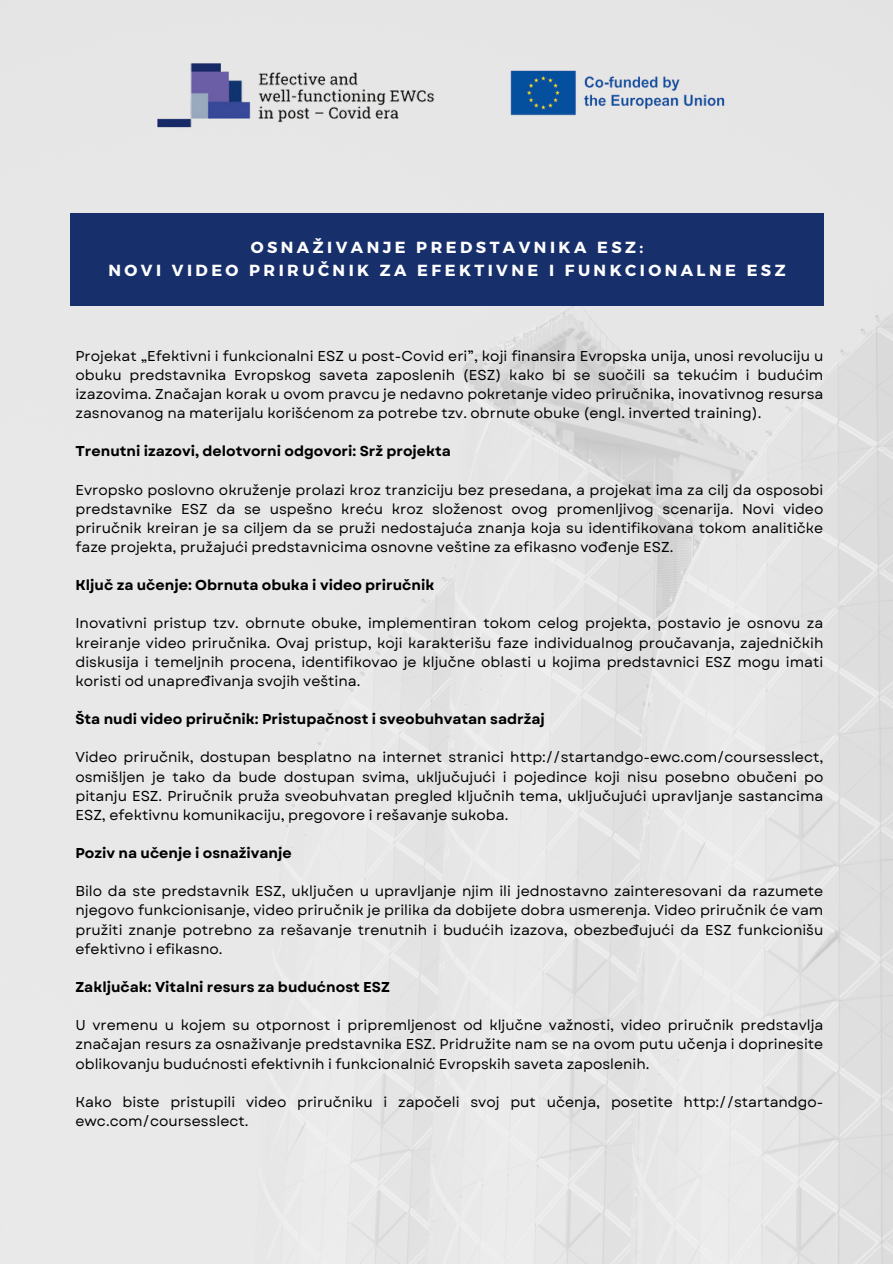
<style>
.page{position:relative;width:893px;height:1264px;background:#fff}
.page>*{position:absolute;margin:0;border:0;box-sizing:border-box;transform-origin:0 0}
.t1{font:700 16.05px/22.2px "Montserrat";letter-spacing:.215em;color:#fff;text-align:center}
.t2{font:14.25px/19.2px "Garet";color:#000;text-align:justify}
.t3{font:700 14.25px "Garet";color:#000}
</style>
<div class="page">
<div style="left:0;top:0;width:892px;height:1263px;background:#e7e7e7"></div>
<img style="left:154px;top:46px;width:283px;height:94px">
<img style="left:508px;top:69px;width:232px;height:48px">
<div style="left:70px;top:213px;width:753px;height:92px;background:#172f6b"></div>
<h1 class="t1" style="left:108px;top:236px;width:678px">OSNAŽIVANJE PREDSTAVNIKA ESZ:<br>NOVI VIDEO PRIRUČNIK ZA EFEKTIVNE I FUNKCIONALNE ESZ</h1>
<p class="t2" style="left:75px;top:346px;width:749px">Projekat „Efektivni i funkcionalni ESZ u post-Covid eri”, koji finansira Evropska unija, unosi revoluciju u obuku predstavnika Evropskog saveta zaposlenih (ESZ) kako bi se suočili sa tekućim i budućim izazovima. Značajan korak u ovom pravcu je nedavno pokretanje video priručnika, inovativnog resursa zasnovanog na materijalu korišćenom za potrebe tzv. obrnute obuke (engl. inverted training).</p>
<h2 class="t3" style="left:75px;top:441px;width:377px">Trenutni izazovi, delotvorni odgovori: Srž projekta</h2>
<p class="t2" style="left:75px;top:480px;width:749px">Evropsko poslovno okruženje prolazi kroz tranziciju bez presedana, a projekat ima za cilj da osposobi predstavnike ESZ da se uspešno kreću kroz složenost ovog promenljivog scenarija. Novi video priručnik kreiran je sa ciljem da se pruži nedostajuća znanja koja su identifikovana tokom analitičke faze projekta, pružajući predstavnicima osnovne veštine za efikasno vođenje ESZ.</p>
<h2 class="t3" style="left:75px;top:575px;width:360px">Ključ za učenje: Obrnuta obuka i video priručnik</h2>
<p class="t2" style="left:75px;top:614px;width:749px">Inovativni pristup tzv. obrnute obuke, implementiran tokom celog projekta, postavio je osnovu za kreiranje video priručnika. Ovaj pristup, koji karakterišu faze individualnog proučavanja, zajedničkih diskusija i temeljnih procena, identifikovao je ključne oblasti u kojima predstavnici ESZ mogu imati koristi od unapređivanja svojih veština.</p>
<h2 class="t3" style="left:75px;top:709px;width:471px">Šta nudi video priručnik: Pristupačnost i sveobuhvatan sadržaj</h2>
<p class="t2" style="left:75px;top:747px;width:749px">Video priručnik, dostupan besplatno na internet stranici http://startandgo-ewc.com/coursesslect, osmišljen je tako da bude dostupan svima, uključujući i pojedince koji nisu posebno obučeni po pitanju ESZ. Priručnik pruža sveobuhvatan pregled ključnih tema, uključujući upravljanje sastancima ESZ, efektivnu komunikaciju, pregovore i rešavanje sukoba.</p>
<h2 class="t3" style="left:75px;top:842px;width:218px">Poziv na učenje i osnaživanje</h2>
<p class="t2" style="left:75px;top:881px;width:749px">Bilo da ste predstavnik ESZ, uključen u upravljanje njim ili jednostavno zainteresovani da razumete njegovo funkcionisanje, video priručnik je prilika da dobijete dobra usmerenja. Video priručnik će vam pružiti znanje potrebno za rešavanje trenutnih i budućih izazova, obezbeđujući da ESZ funkcionišu efektivno i efikasno.</p>
<h2 class="t3" style="left:75px;top:976px;width:316px">Zaključak: Vitalni resurs za budućnost ESZ</h2>
<p class="t2" style="left:75px;top:1015px;width:749px">U vremenu u kojem su otpornost i pripremljenost od ključne važnosti, video priručnik predstavlja značajan resurs za osnaživanje predstavnika ESZ. Pridružite nam se na ovom putu učenja i doprinesite oblikovanju budućnosti efektivnih i funkcionalnić Evropskih saveta zaposlenih.</p>
<p class="t2" style="left:75px;top:1092px;width:749px">Kako biste pristupili video priručniku i započeli svoj put učenja, posetite http://startandgo&shy;ewc.com/coursesslect.</p>
</div>
